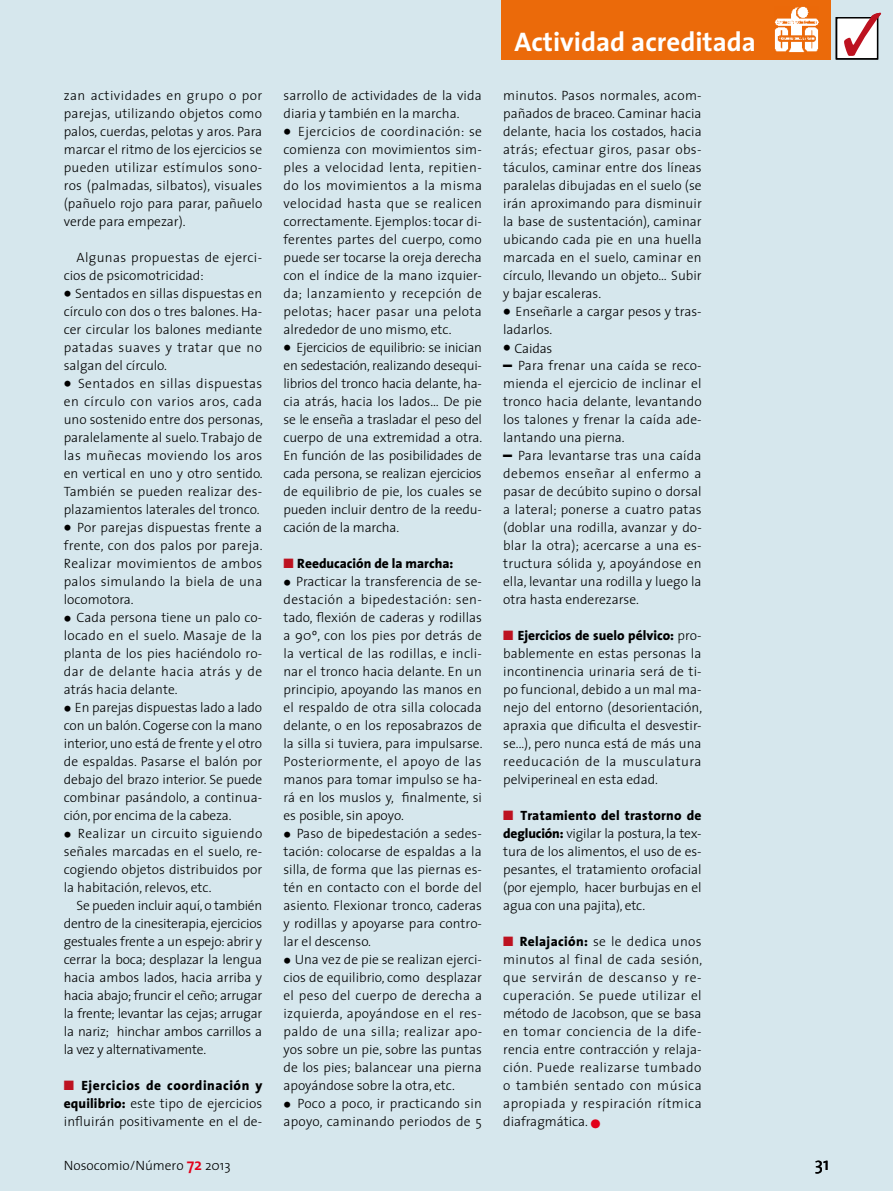
<style>
.page{position:relative;width:893px;height:1191px;background:#d6e7ed}
.page>*{position:absolute;margin:0;border:0;box-sizing:border-box;transform-origin:0 0}
.t1{font:27px "The Sans 7 Bold Plain";color:#fff}
.t2{font:18px "The Sans 5";color:#000}
.t3{font:300 13.5px/18px "The Sans 3";color:#000;text-align:justify}
.t4{font:300 13.5px "The Sans 3";letter-spacing:-.02em;color:#000}
.t5{font:300 13.5px/18px "The Sans 3";letter-spacing:.025em;color:#000}
.t6{font:800 13.5px "The Sans 8";color:#000}
.s1{font-family:"The Sans 8";font-weight:800;font-size:18px}
.s2{color:#bd1220}
.s3{font-family:"The Sans 8";font-weight:800}
.s4{font-family:"The Sans 6";font-weight:600;font-size:16.5px;color:#e2001a}
.s5{font-family:"The Sans 9";font-weight:900;font-size:24px;color:#e2001a}
</style>
<div class="page">
<div style="left:502px;top:0;width:327px;height:60px;background:#eb6a0a"></div>
<img style="left:774px;top:6px;width:45px;height:47px">
<div style="left:837px;top:18px;width:41px;height:41px;background:#fff"></div>
<div style="left:836px;top:17px;width:42px;height:43px;border:2px solid #000"></div>
<svg style="left:844px;top:17px;width:35px;height:39px"></svg>
<p class="t3" style="left:64px;top:86px;width:200px">zan actividades en grupo o por parejas, utilizando objetos como palos, cuerdas, pelotas y aros. Para marcar el ritmo de los ejercicios se pueden utilizar estímulos sono&shy;ros (palmadas, silbatos), visuales (pañuelo rojo para parar, pañuelo verde para empezar).</p>
<p class="t5" style="left:64px;top:248px;width:200px;text-indent:13px">Algunas propuestas de ejerci&shy;cios de psicomotricidad:</p>
<p class="t3" style="left:64px;top:284px;width:200px"><span class="s1">•</span> Sentados en sillas dispuestas en círculo con dos o tres balones. Ha&shy;cer circular los balones mediante patadas suaves y tratar que no salgan del círculo.</p>
<p class="t3" style="left:64px;top:374px;width:201px"><span class="s1">•</span> Sentados en sillas dispuestas en círculo con varios aros, cada uno sostenido entre dos personas, paralelamente al suelo. Trabajo de las muñecas moviendo los aros en vertical en uno y otro sentido.<br>También se pueden realizar des&shy;plazamientos laterales del tronco.</p>
<p class="t3" style="left:64px;top:518px;width:200px"><span class="s1">•</span> Por parejas dispuestas frente a frente, con dos palos por pareja.<br>Realizar movimientos de ambos palos simulando la biela de una locomotora.</p>
<p class="t3" style="left:64px;top:608px;width:200px"><span class="s1">•</span> Cada persona tiene un palo co&shy;locado en el suelo. Masaje de la planta de los pies haciéndolo ro&shy;dar de delante hacia atrás y de atrás hacia delante.</p>
<p class="t3" style="left:64px;top:698px;width:200px"><span class="s1">•</span> En parejas dispuestas lado a lado con un balón. Cogerse con la mano interior, uno está de frente y el otro de espaldas. Pasarse el balón por debajo del brazo interior. Se puede combinar pasándolo, a continua&shy;ción, por encima de la cabeza.</p>
<p class="t5" style="left:64px;top:824px;width:200px"><span class="s1">•</span> Realizar un circuito siguiendo</p>
<p class="t3" style="left:64px;top:842px;width:200px">señales marcadas en el suelo, re-</p>
<p class="t3" style="left:64px;top:860px;width:200px">cogiendo objetos distribuidos por</p>
<p class="t3" style="left:64px;top:878px;width:149px">la habitación, relevos, etc.</p>
<p class="t4" style="left:77px;top:894px;width:187px">Se pueden incluir aquí, o también</p>
<p class="t4" style="left:64px;top:912px;width:200px">dentro de la cinesiterapia, ejercicios</p>
<p class="t4" style="left:64px;top:930px;width:200px">gestuales frente a un espejo: abrir y</p>
<p class="t3" style="left:64px;top:950px;width:200px">cerrar la boca; desplazar la lengua</p>
<p class="t3" style="left:64px;top:968px;width:200px">hacia ambos lados, hacia arriba y</p>
<p class="t4" style="left:64px;top:984px;width:200px">hacia abajo; fruncir el ceño; arrugar</p>
<p class="t4" style="left:64px;top:1002px;width:200px">la frente; levantar las cejas; arrugar</p>
<p class="t3" style="left:64px;top:1022px;width:200px">la nariz; hinchar ambos carrillos a</p>
<p class="t4" style="left:64px;top:1038px;width:144px">la vez y alternativamente.</p>
<p class="t3" style="left:64px;top:1076px;width:200px"><span class="s2">■</span> <span class="s3">Ejercicios de coordinación y equilibrio:</span> este tipo de ejercicios influirán positivamente en el de-</p>
<p class="t3" style="left:64px;top:1155px;width:168px">Nosocomio/Número <span class="s4">72</span> 2013</p>
<p class="t3" style="left:283px;top:86px;width:200px">sarrollo de actividades de la vida diaria y también en la marcha.</p>
<p class="t3" style="left:283px;top:122px;width:200px"><span class="s1">•</span> Ejercicios de coordinación: se comienza con movimientos sim&shy;ples a velocidad lenta, repitien&shy;do los movimientos a la misma velocidad hasta que se realicen correctamente. Ejemplos: tocar di&shy;ferentes partes del cuerpo, como puede ser tocarse la oreja derecha con el índice de la mano izquier&shy;da; lanzamiento y recepción de pelotas; hacer pasar una pelota alrededor de uno mismo, etc.</p>
<p class="t3" style="left:283px;top:338px;width:200px"><span class="s1">•</span> Ejercicios de equilibrio: se inician en sedestación, realizando desequi&shy;librios del tronco hacia delante, ha&shy;cia atrás, hacia los lados… De pie se le enseña a trasladar el peso del cuerpo de una extremidad a otra.<br>En función de las posibilidades de cada persona, se realizan ejercicios de equilibrio de pie, los cuales se pueden incluir dentro de la reedu&shy;cación de la marcha.</p>
<p class="t6" style="left:283px;top:552px;width:171px"><span class="s2">■</span> Reeducación de la marcha:</p>
<p class="t3" style="left:283px;top:572px;width:200px"><span class="s1">•</span> Practicar la transferencia de se&shy;destación a bipedestación: sen&shy;tado, flexión de caderas y rodillas a 90º, con los pies por detrás de la vertical de las rodillas, e incli&shy;nar el tronco hacia delante. En un principio, apoyando las manos en el respaldo de otra silla colocada delante, o en los reposabrazos de la silla si tuviera, para impulsarse.<br>Posteriormente, el apoyo de las manos para tomar impulso se ha&shy;rá en los muslos y, finalmente, si es posible, sin apoyo.</p>
<p class="t3" style="left:283px;top:824px;width:200px"><span class="s1">•</span> Paso de bipedestación a sedes&shy;tación: colocarse de espaldas a la silla, de forma que las piernas es&shy;tén en contacto con el borde del asiento. Flexionar tronco, caderas y rodillas y apoyarse para contro&shy;lar el descenso.</p>
<p class="t3" style="left:283px;top:950px;width:200px"><span class="s1">•</span> Una vez de pie se realizan ejerci&shy;cios de equilibrio, como desplazar el peso del cuerpo de derecha a izquierda, apoyándose en el res&shy;paldo de una silla; realizar apo&shy;yos sobre un pie, sobre las puntas de los pies; balancear una pierna apoyándose sobre la otra, etc.</p>
<p class="t3" style="left:283px;top:1094px;width:200px"><span class="s1">•</span> Poco a poco, ir practicando sin apoyo, caminando periodos de 5</p>
<p class="t1" style="left:514px;top:19px;width:243px">Actividad acreditada</p>
<p class="t1" style="left:555px;top:19px;width:243px">Activ dad acreditada</p>
<p class="t1" style="left:576px;top:19px;width:243px">Actividad acreditada</p>
<p class="t3" style="left:503px;top:86px;width:200px">minutos. Pasos normales, acom&shy;pañados de braceo. Caminar hacia delante, hacia los costados, hacia atrás; efectuar giros, pasar obs&shy;táculos, caminar entre dos líneas paralelas dibujadas en el suelo (se irán aproximando para disminuir la base de sustentación), caminar ubicando cada pie en una huella marcada en el suelo, caminar en círculo, llevando un objeto… Subir y bajar escaleras.</p>
<p class="t3" style="left:503px;top:302px;width:200px"><span class="s1">•</span> Enseñarle a cargar pesos y tras&shy;ladarlos.</p>
<p class="t3" style="left:503px;top:339px;width:51px"><span class="s1">•</span> Caidas</p>
<p class="t3" style="left:503px;top:356px;width:200px"><span class="s1">–</span> Para frenar una caída se reco&shy;mienda el ejercicio de inclinar el tronco hacia delante, levantando los talones y frenar la caída ade&shy;lantando una pierna.</p>
<p class="t3" style="left:503px;top:446px;width:200px"><span class="s1">–</span> Para levantarse tras una caída debemos enseñar al enfermo a pasar de decúbito supino o dorsal a lateral; ponerse a cuatro patas (doblar una rodilla, avanzar y do&shy;blar la otra); acercarse a una es&shy;tructura sólida y, apoyándose en ella, levantar una rodilla y luego la otra hasta enderezarse.</p>
<p class="t3" style="left:503px;top:626px;width:200px"><span class="s2">■</span> <span class="s3">Ejercicios de suelo pélvico:</span> pro&shy;bablemente en estas personas la incontinencia urinaria será de ti&shy;po funcional, debido a un mal ma&shy;nejo del entorno (desorientación, apraxia que dificulta el desvestir&shy;se...), pero nunca está de más una reeducación de la musculatura pelviperineal en esta edad.</p>
<p class="t3" style="left:503px;top:806px;width:200px"><span class="s2">■</span> <span class="s3">Tratamiento del trastorno de deglución:</span> vigilar la postura, la tex&shy;tura de los alimentos, el uso de es&shy;pesantes, el tratamiento orofacial (por ejemplo, hacer burbujas en el agua con una pajita), etc.</p>
<p class="t3" style="left:503px;top:932px;width:201px"><span class="s2">■</span> <span class="s3">Relajación:</span> se le dedica unos minutos al final de cada sesión, que servirán de descanso y re&shy;cuperación. Se puede utilizar el método de Jacobson, que se basa en tomar conciencia de la dife&shy;rencia entre contracción y relaja&shy;ción. Puede realizarse tumbado o también sentado con música apropiada y respiración rítmica diafragmática. <span class="s5">•</span></p>
<p class="t2" style="left:815px;top:1148px;width:16px">31</p>
</div>
